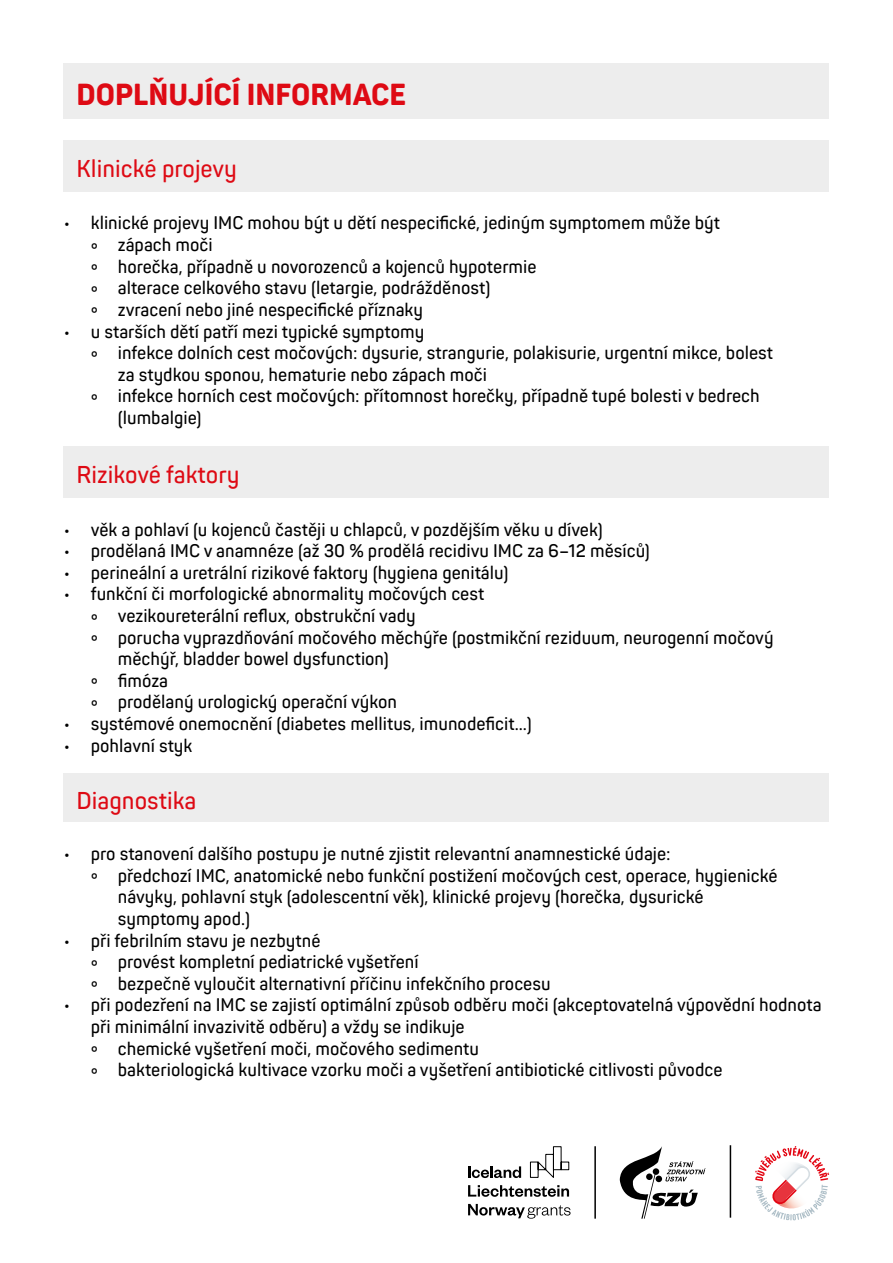
<style>
.page{position:relative;width:893px;height:1263px;background:#fff}
.page>*{position:absolute;margin:0;border:0;box-sizing:border-box;transform-origin:0 0}
.t1{font:800 30px "Panton Narrow";color:#de0a14}
.t2{font:600 24px "Panton Narrow";color:#de0a14}
.t3{font:600 18px/21.6px "Panton Narrow";color:#000}
</style>
<div class="page">
<hr style="left:594px;top:1146px;width:2px;height:73px;background:#000">
<svg style="left:529px;top:1146px;width:41px;height:32px"></svg>
<svg style="left:468px;top:1166px;width:53px;height:12px"></svg>
<svg style="left:468px;top:1185px;width:101px;height:12px"></svg>
<svg style="left:468px;top:1204px;width:102px;height:15px"></svg>
<svg style="left:620px;top:1146px;width:86px;height:73px"></svg>
<svg style="left:755px;top:1146px;width:74px;height:74px"></svg>
<hr style="left:730px;top:1145px;width:1px;height:73px;background:#000">
<div style="left:64px;top:64px;width:765px;height:55px;background:#ededed"></div>
<div style="left:64px;top:140px;width:765px;height:51px;background:#ededed"></div>
<div style="left:64px;top:446px;width:765px;height:51px;background:#ededed"></div>
<div style="left:64px;top:774px;width:765px;height:48px;background:#ededed"></div>
<h1 class="t1" style="left:77px;top:76px;width:331px">DOPLŇUJÍCÍ INFORMACE</h1>
<h2 class="t2" style="left:77px;top:154px;width:162px">Klinické projevy</h2>
<p class="t3" style="left:91px;top:212px;width:631px;text-indent:-27px">• klinické projevy IMC mohou být u dětí nespecifické, jediným symptomem může být ° zápach moči<br>° horečka, případně u novorozenců a kojenců hypotermie<br>° alterace celkového stavu (letargie, podrážděnost)<br>° zvracení nebo jiné nespecifické příznaky</p>
<p class="t3" style="left:64px;top:320px;width:362px">• u starších dětí patří mezi typické symptomy</p>
<p class="t3" style="left:91px;top:342px;width:684px">° infekce dolních cest močových: dysurie, strangurie, polakisurie, urgentní mikce, bolest</p>
<p class="t3" style="left:118px;top:363px;width:371px">za stydkou sponou, hematurie nebo zápach moči</p>
<p class="t3" style="left:91px;top:385px;width:670px">° infekce horních cest močových: přítomnost horečky, případně tupé bolesti v bedrech</p>
<p class="t3" style="left:118px;top:407px;width:85px">(lumbalgie)</p>
<h2 class="t2" style="left:77px;top:460px;width:165px">Rizikové faktory</h2>
<p class="t3" style="left:64px;top:518px;width:541px">• věk a pohlaví (u kojenců častěji u chlapců, v pozdějším věku u dívek)</p>
<p class="t3" style="left:64px;top:540px;width:588px">• prodělaná IMC v anamnéze (až 30 % prodělá recidivu IMC za 6–12 měsíců)</p>
<p class="t3" style="left:64px;top:562px;width:446px">• perineální a uretrální rizikové faktory (hygiena genitálu)</p>
<p class="t3" style="left:64px;top:583px;width:422px">• funkční či morfologické abnormality močových cest</p>
<p class="t3" style="left:91px;top:605px;width:326px">° vezikoureterální reflux, obstrukční vady</p>
<p class="t3" style="left:91px;top:626px;width:684px">° porucha vyprazdňování močového měchýře (postmikční reziduum, neurogenní močový</p>
<p class="t3" style="left:118px;top:648px;width:273px">měchýř, bladder bowel dysfunction)</p>
<p class="t3" style="left:91px;top:670px;width:79px">° fimóza</p>
<p class="t3" style="left:91px;top:691px;width:308px">° prodělaný urologický operační výkon</p>
<p class="t3" style="left:64px;top:713px;width:469px">• systémové onemocnění (diabetes mellitus, imunodeficit…)</p>
<p class="t3" style="left:64px;top:734px;width:130px">• pohlavní styk</p>
<h2 class="t2" style="left:77px;top:786px;width:121px">Diagnostika</h2>
<p class="t3" style="left:64px;top:843px;width:608px">• pro stanovení dalšího postupu je nutné zjistit relevantní anamnestické údaje:</p>
<p class="t3" style="left:91px;top:864px;width:688px">° předchozí IMC, anatomické nebo funkční postižení močových cest, operace, hygienické</p>
<p class="t3" style="left:118px;top:886px;width:587px">návyky, pohlavní styk (adolescentní věk), klinické projevy (horečka, dysurické</p>
<p class="t3" style="left:118px;top:907px;width:134px">symptomy apod.)</p>
<p class="t3" style="left:91px;top:929px;width:461px;text-indent:-27px">• při febrilním stavu je nezbytné<br>° provést kompletní pediatrické vyšetření<br>° bezpečně vyloučit alternativní příčinu infekčního procesu</p>
<p class="t3" style="left:91px;top:994px;width:732px;text-indent:-27px">• při podezření na IMC se zajistí optimální způsob odběru moči (akceptovatelná výpovědní hodnota při minimální invazivitě odběru) a vždy se indikuje<br>° chemické vyšetření moči, močového sedimentu<br>° bakteriologická kultivace vzorku moči a vyšetření antibiotické citlivosti původce</p>
</div>
